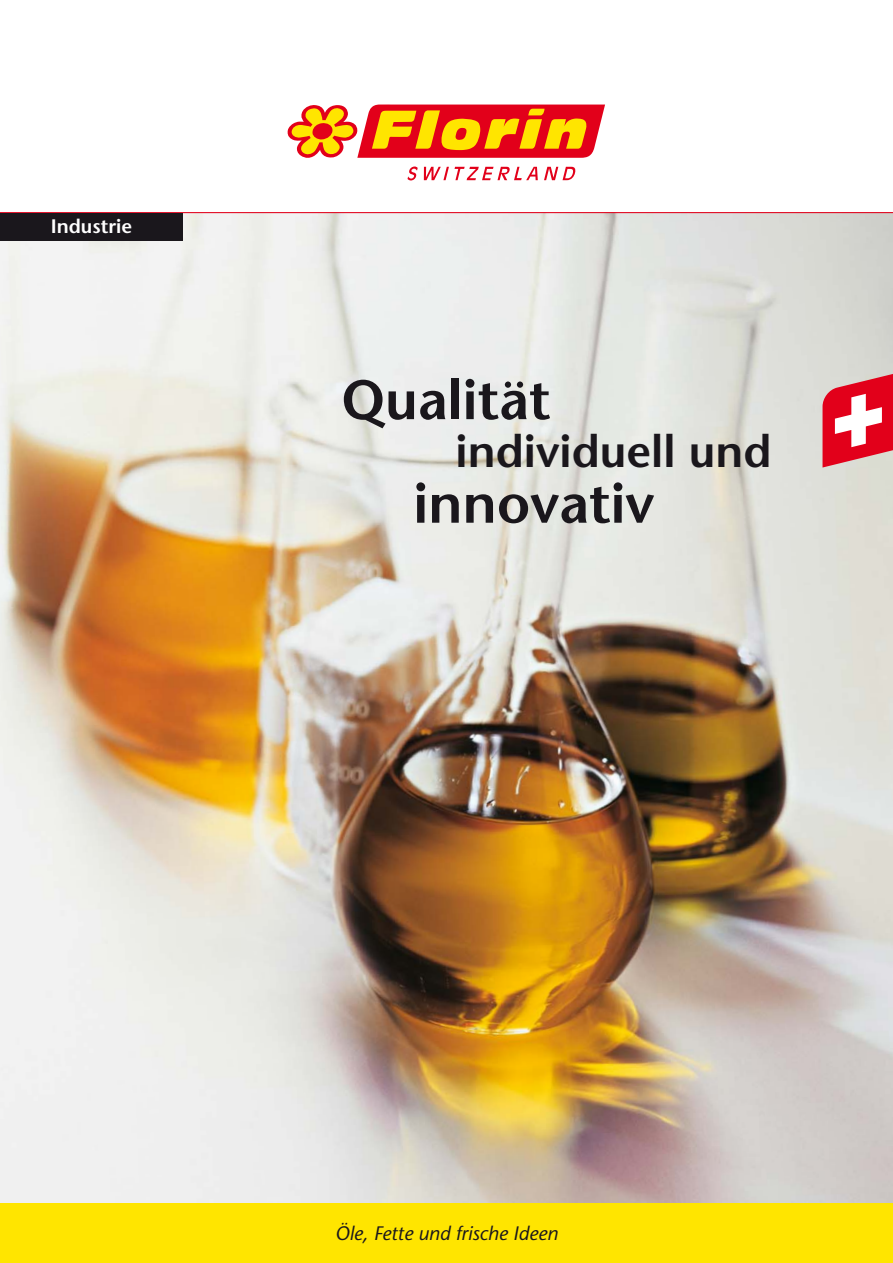
<style>
.page{position:relative;width:893px;height:1263px;background:#fff}
.page>*{position:absolute;margin:0;border:0;box-sizing:border-box;transform-origin:0 0}
.t1{font:600 55.5px "Stone Sans";color:#1a171c}
.t2{font:600 45.15px "Stone Sans";color:#1a171c}
.t3{font:italic 19.5px "Stone Sans";color:#1a171c}
.t4{font:600 19.5px "Stone Sans";color:#fff}
</style>
<div class="page">
<svg style="left:288px;top:105px;width:317px;height:75px"></svg>
<img style="left:0;top:213px;width:893px;height:990px">
<hr style="left:0;top:212px;width:893px;height:1px;background:#e2001a">
<div style="left:0;top:1203px;width:893px;height:60px;background:#ffe500"></div>
<svg style="left:822px;top:370px;width:71px;height:97px"></svg>
<div style="left:0;top:213px;width:183px;height:28px;background:#1a171c"></div>
<p class="t4" style="left:51px;top:219px;width:83px">Industrie</p>
<h1 class="t1" style="left:341px;top:378px;width:211px">Qualität</h1>
<h2 class="t2" style="left:456px;top:434px;width:318px">individuell und</h2>
<h1 class="t1" style="left:413px;top:482px;width:242px">innovativ</h1>
<p class="t3" style="left:335px;top:1226px;width:224px">Öle, Fette und frische Ideen</p>
</div>
